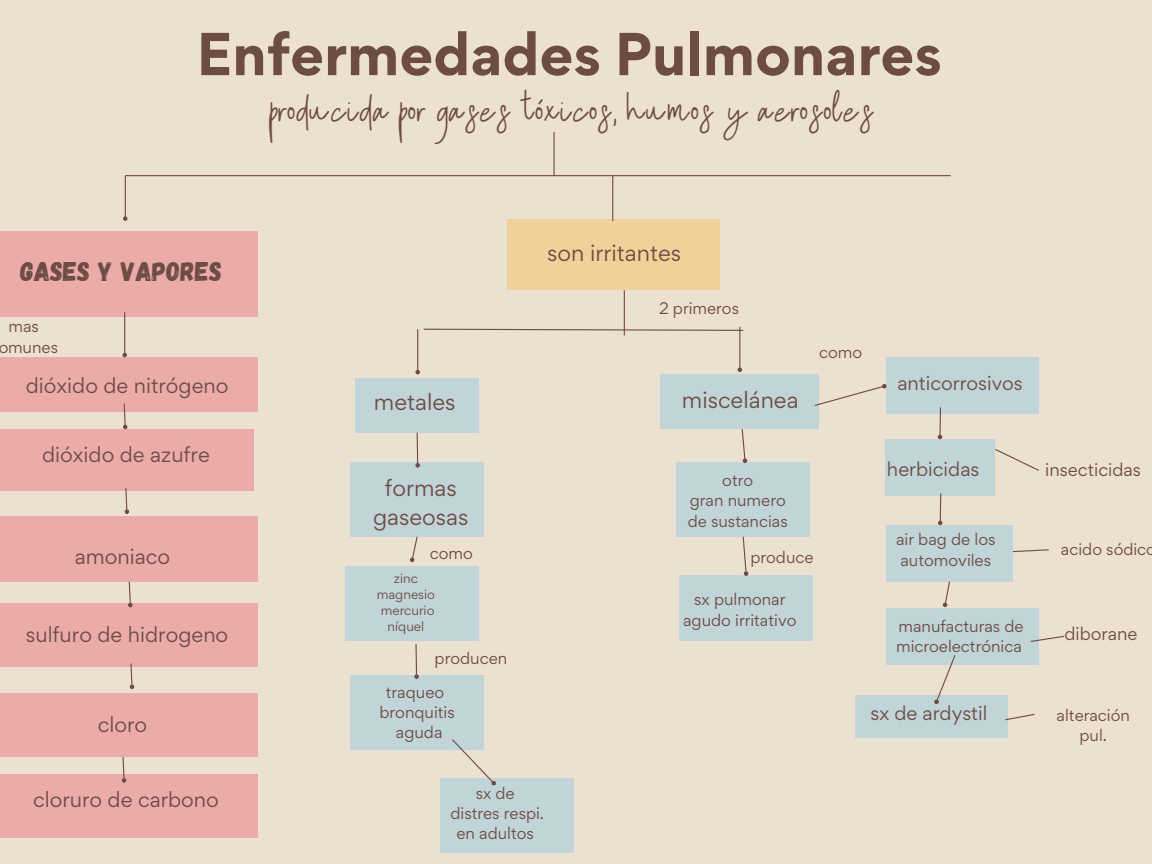
<style>
.page{position:relative;width:1152px;height:864px;background:#ece0d0}
.page>*{position:absolute;margin:0;border:0;box-sizing:border-box;transform-origin:0 0}
.t1{font:700 54px "Gordita";color:#6d4c44}
.t2{font:44.25px "Sweet Belly Script";color:#6d4c44}
.t3{font:27px "Gagalin";color:#6d4c44}
.t4{font:21px/29.2px "Gordita";color:#6d4c44;text-align:center}
.t5{font:19.5px "Gordita";color:#6d4c44}
.t6{font:18px "Gordita";color:#6d4c44}
.t7{font:16.5px "Gordita";color:#6d4c44}
.t8{font:15px/20.2px "Gordita";color:#6d4c44;text-align:center}
.t9{font:12px "Gordita";color:#6d4c44}
</style>
<div class="page">
<div style="left:507px;top:219px;width:213px;height:71px;background:#efd199"></div>
<hr style="left:125px;top:175px;width:826px;height:1px;background:#6d4c44">
<hr style="left:125px;top:176px;width:1px;height:41px;background:#6d4c44">
<svg style="left:123px;top:216px;width:5px;height:5px"></svg>
<div style="left:0;top:231px;width:257px;height:86px;background:#ebaca9"></div>
<hr style="left:554px;top:132px;width:1px;height:44px;background:#6d4c44">
<div style="left:886px;top:357px;width:153px;height:57px;background:#c1d4d8"></div>
<div style="left:355px;top:378px;width:124px;height:55px;background:#c1d4d8"></div>
<svg style="left:423px;top:328px;width:321px;height:3px"></svg>
<div style="left:661px;top:375px;width:158px;height:54px;background:#c1d4d8"></div>
<hr style="left:417px;top:329px;width:1px;height:41px;background:#6d4c44">
<svg style="left:415px;top:370px;width:5px;height:4px"></svg>
<hr style="left:739px;top:327px;width:1px;height:41px;background:#6d4c44">
<svg style="left:738px;top:367px;width:4px;height:5px"></svg>
<hr style="left:624px;top:290px;width:1px;height:45px;background:#6d4c44">
<hr style="left:612px;top:176px;width:1px;height:45px;background:#6d4c44">
<div style="left:0;top:357px;width:257px;height:55px;background:#ebaca9"></div>
<hr style="left:124px;top:312px;width:1px;height:41px;background:#6d4c44">
<svg style="left:122px;top:353px;width:5px;height:4px"></svg>
<div style="left:0;top:429px;width:254px;height:61px;background:#ebaca9"></div>
<div style="left:0;top:516px;width:257px;height:66px;background:#ebaca9"></div>
<div style="left:0;top:603px;width:257px;height:64px;background:#ebaca9"></div>
<div style="left:0;top:693px;width:257px;height:64px;background:#ebaca9"></div>
<div style="left:0;top:774px;width:257px;height:64px;background:#ebaca9"></div>
<svg style="left:123px;top:403px;width:5px;height:26px"></svg>
<svg style="left:125px;top:488px;width:4px;height:26px"></svg>
<svg style="left:128px;top:581px;width:5px;height:26px"></svg>
<svg style="left:130px;top:663px;width:4px;height:26px"></svg>
<svg style="left:122px;top:757px;width:4px;height:26px"></svg>
<div style="left:350px;top:462px;width:134px;height:75px;background:#c1d4d8"></div>
<div style="left:346px;top:566px;width:133px;height:75px;background:#c1d4d8"></div>
<div style="left:350px;top:675px;width:134px;height:75px;background:#c1d4d8"></div>
<div style="left:440px;top:778px;width:134px;height:74px;background:#c1d4d8"></div>
<div style="left:676px;top:462px;width:134px;height:75px;background:#c1d4d8"></div>
<div style="left:679px;top:576px;width:133px;height:65px;background:#c1d4d8"></div>
<svg style="left:415px;top:432px;width:5px;height:36px"></svg>
<svg style="left:410px;top:536px;width:8px;height:26px"></svg>
<svg style="left:414px;top:644px;width:5px;height:35px"></svg>
<svg style="left:741px;top:429px;width:6px;height:34px"></svg>
<svg style="left:742px;top:536px;width:6px;height:40px"></svg>
<svg style="left:814px;top:384px;width:73px;height:22px"></svg>
<div style="left:885px;top:439px;width:110px;height:57px;background:#c1d4d8"></div>
<div style="left:887px;top:525px;width:126px;height:57px;background:#c1d4d8"></div>
<div style="left:887px;top:608px;width:152px;height:57px;background:#c1d4d8"></div>
<div style="left:855px;top:695px;width:153px;height:43px;background:#c1d4d8"></div>
<svg style="left:938px;top:407px;width:4px;height:32px"></svg>
<svg style="left:938px;top:493px;width:5px;height:32px"></svg>
<svg style="left:943px;top:581px;width:7px;height:26px"></svg>
<svg style="left:934px;top:655px;width:22px;height:49px"></svg>
<svg style="left:995px;top:449px;width:44px;height:22px"></svg>
<svg style="left:1012px;top:549px;width:37px;height:4px"></svg>
<svg style="left:1030px;top:635px;width:35px;height:7px"></svg>
<svg style="left:1005px;top:714px;width:30px;height:7px"></svg>
<svg style="left:452px;top:739px;width:44px;height:47px"></svg>
<h1 class="t1" style="left:196px;top:18px;width:747px">Enfermedades Pulmonares</h1>
<p class="t2" style="left:269px;top:82px;width:607px">producida por gases tóxicos, humos y aerosoles</p>
<h4 class="t3" style="left:20px;top:254px;width:203px">GASES Y VAPORES</h4>
<p class="t8" style="left:-2px;top:316px;width:61px">mas omunes</p>
<h3 class="t5" style="left:26px;top:372px;width:204px">dióxido de nitrógeno</h3>
<p class="t5" style="left:42px;top:441px;width:169px">dióxido de azufre</p>
<h6 class="t5" style="left:75px;top:543px;width:97px">amoniaco</h6>
<p class="t5" style="left:26px;top:621px;width:204px">sulfuro de hidrogeno</p>
<p class="t5" style="left:98px;top:711px;width:51px">cloro</p>
<p class="t5" style="left:33px;top:786px;width:187px">cloruro de carbono</p>
<h2 class="t4" style="left:547px;top:238px;width:136px">son irritantes</h2>
<p class="t8" style="left:659px;top:298px;width:82px">2 primeros</p>
<p class="t4" style="left:374px;top:387px;width:83px">metales</p>
<p class="t4" style="left:682px;top:385px;width:118px">miscelánea</p>
<h5 class="t8" style="left:819px;top:342px;width:45px">como</h5>
<p class="t6" style="left:897px;top:371px;width:127px">anticorrosivos</p>
<h6 class="t4" style="left:373px;top:473px;width:97px">formas gaseosas</h6>
<p class="t8" style="left:430px;top:543px;width:45px">como</p>
<p class="t9" style="left:394px;top:570px;width:26px">zinc</p>
<p class="t9" style="left:377px;top:586px;width:60px">magnesio</p>
<p class="t9" style="left:381px;top:602px;width:55px">mercurio</p>
<h4 class="t9" style="left:388px;top:618px;width:38px">níquel</h4>
<h4 class="t8" style="left:435px;top:648px;width:74px">producen</h4>
<h5 class="t8" style="left:379px;top:682px;width:77px">traqueo bronquitis aguda</h5>
<h4 class="t8" style="left:451px;top:783px;width:95px">sx de<br>distres respi. en adultos</h4>
<p class="t8" style="left:688px;top:470px;width:102px">otro<br>gran numero de sustancias</p>
<h6 class="t8" style="left:750px;top:547px;width:65px">produce</h6>
<h5 class="t8" style="left:683px;top:589px;width:115px">sx pulmonar agudo irritativo</h5>
<h4 class="t6" style="left:887px;top:457px;width:94px">herbicidas</h4>
<p class="t8" style="left:896px;top:529px;width:101px;text-align:left">air bag de los automoviles</p>
<p class="t8" style="left:896px;top:616px;width:129px;text-align:left">manufacturas de microelectrónica</p>
<h4 class="t6" style="left:871px;top:701px;width:118px">sx de ardystil</h4>
<p class="t7" style="left:1045px;top:459px;width:97px">insecticidas</p>
<h6 class="t8" style="left:1061px;top:539px;width:97px">acido sódico</h6>
<p class="t7" style="left:1064px;top:622px;width:75px">diborane</p>
<h6 class="t8" style="left:1057px;top:704px;width:75px">alteración pul.</h6>
</div>
